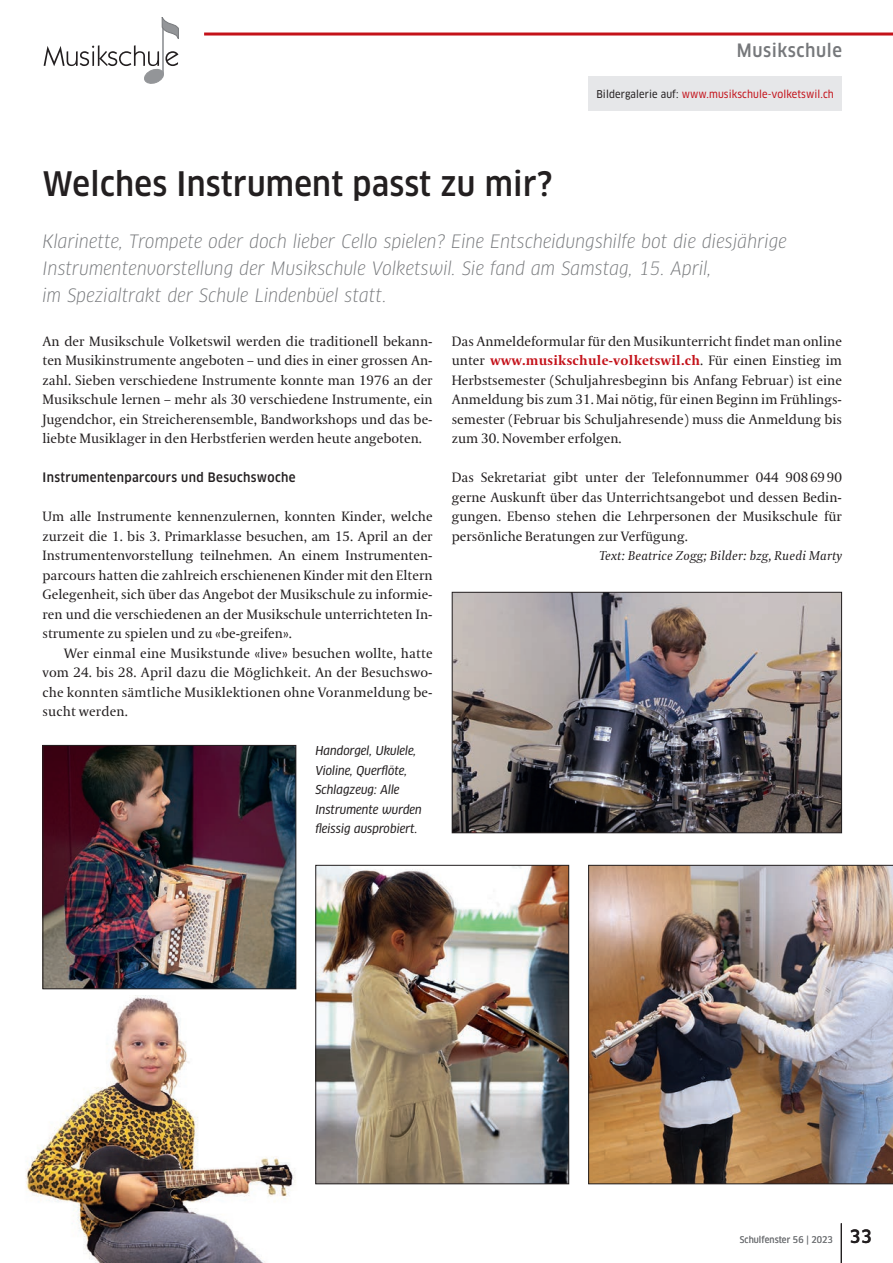
<style>
.page{position:relative;width:893px;height:1263px;background:#fff}
.page>*{position:absolute;margin:0;border:0;box-sizing:border-box;transform-origin:0 0}
.t1{font:500 33px "Clan OT Narr";letter-spacing:.01em;color:#231f20}
.t2{font:italic 18px/27px "Clan OT Narr";letter-spacing:.01em;color:#76787b}
.t3{font:500 18px "Clan OT Narr";letter-spacing:.03em;color:#76787b}
.t4{font:13.5px/19.5px "Coranto";color:#231f20;text-align:justify}
.t5{font:italic 12.75px "Coranto";letter-spacing:.02em;color:#231f20}
.t6{font:500 12.75px "Clan OT Narr";letter-spacing:.03em;color:#231f20}
.t7{font:italic 12px/19.5px "Clan OT Narr News";color:#231f20}
.t8{font:10.5px "Clan OT Narr News";letter-spacing:.01em;color:#c4121a}
.t9{font:9px "Clan OT Narr News";letter-spacing:.01em;color:#76787b}
.s1{color:#231f20}
.s2{font-weight:700;color:#c4121a}
.s3{font-family:"Clan OT Narr";font-weight:500;font-size:18px;color:#231f20}
</style>
<div class="page">
<hr style="left:204px;top:33px;width:689px;height:3px;background:#c4121a">
<hr style="left:841px;top:1223px;width:1px;height:40px;background:#231f20">
<img style="left:25px;top:995px;width:271px;height:268px">
<img style="left:45px;top:747px;width:249px;height:240px">
<div style="left:43px;top:745px;width:253px;height:244px;border:1px solid #231f20"></div>
<img style="left:317px;top:867px;width:250px;height:315px">
<div style="left:315px;top:865px;width:254px;height:319px;border:1px solid #231f20"></div>
<img style="left:588px;top:865px;width:305px;height:319px">
<img style="left:454px;top:594px;width:386px;height:237px">
<div style="left:452px;top:592px;width:390px;height:241px;border:1px solid #231f20"></div>
<svg style="left:44px;top:45px;width:134px;height:39px"></svg>
<hr style="left:162px;top:23px;width:2px;height:51px;background:#939598">
<svg style="left:162px;top:17px;width:16px;height:22px"></svg>
<div style="left:588px;top:77px;width:254px;height:34px;background:#e6e7e9"></div>
<h2 class="t3" style="left:737px;top:40px;width:107px">Musikschule</h2>
<p class="t8" style="left:596px;top:88px;width:239px"><span class="s1">Bildergalerie auf:</span> www.musikschule-volketswil.ch</p>
<h1 class="t1" style="left:43px;top:165px;width:511px">Welches Instrument passt zu mir?</h1>
<h2 class="t2" style="left:43px;top:228px;width:746px">Klarinette, Trompete oder doch lieber Cello spielen? Eine Entscheidungshilfe bot die diesjährige<br>Instrumentenvorstellung der Musikschule Volketswil. Sie fand am Samstag, 15. April,<br>im Spezialtrakt der Schule Lindenbüel statt.</h2>
<p class="t4" style="left:43px;top:332px;width:392px">An der Musikschule Volketswil werden die traditionell bekann&shy;ten Musikinstrumente angeboten – und dies in einer grossen An&shy;zahl. Sieben verschiedene Instrumente konnte man 1976 an der Musikschule lernen – mehr als 30 verschiedene Instrumente, ein Jugendchor, ein Streicherensemble, Bandworkshops und das be&shy;liebte Musiklager in den Herbstferien werden heute angeboten.</p>
<p class="t6" style="left:43px;top:470px;width:255px">Instrumentenparcours und Besuchswoche</p>
<p class="t4" style="left:43px;top:507px;width:392px">Um alle Instrumente kennenzulernen, konnten Kinder, welche zurzeit die 1. bis 3. Primarklasse besuchen, am 15. April an der Instrumentenvorstellung teilnehmen. An einem Instrumenten&shy;parcours hatten die zahlreich erschienenen Kinder mit den Eltern Gelegenheit, sich über das Angebot der Musikschule zu informie&shy;ren und die verschiedenen an der Musikschule unterrichteten In&shy;strumente zu spielen und zu «be-greifen».</p>
<p class="t4" style="left:43px;top:644px;width:392px;text-indent:21px">Wer einmal eine Musikstunde «live» besuchen wollte, hatte vom 24. bis 28. April dazu die Möglichkeit. An der Besuchswo&shy;che konnten sämtliche Musiklektionen ohne Voranmeldung be&shy;sucht werden.</p>
<p class="t7" style="left:315px;top:741px;width:108px">Handorgel, Ukulele,<br>Violine, Querflöte,<br>Schlagzeug: Alle<br>Instrumente wurden fleissig ausprobiert.</p>
<p class="t4" style="left:452px;top:332px;width:392px">Das Anmeldeformular für den Musikunterricht findet man online unter <span class="s2">www.musikschule-volketswil.ch</span>. Für einen Einstieg im Herbstsemester (Schuljahresbeginn bis Anfang Februar) ist eine Anmeldung bis zum 31. Mai nötig, für einen Beginn im Frühlings&shy;semester (Februar bis Schuljahresende) muss die Anmeldung bis zum 30. November erfolgen.</p>
<p class="t4" style="left:452px;top:468px;width:392px">Das Sekretariat gibt unter der Telefonnummer 044 9086990 gerne Auskunft über das Unterrichtsangebot und dessen Bedin&shy;gungen. Ebenso stehen die Lehrpersonen der Musikschule für persönliche Beratungen zur Verfügung.</p>
<p class="t5" style="left:600px;top:548px;width:244px">Text: Beatrice Zogg; Bilder: bzg, Ruedi Marty</p>
<p class="t9" style="left:740px;top:1234px;width:133px">Schulfenster 56 | 2023 <span class="s3">33</span></p>
</div>
